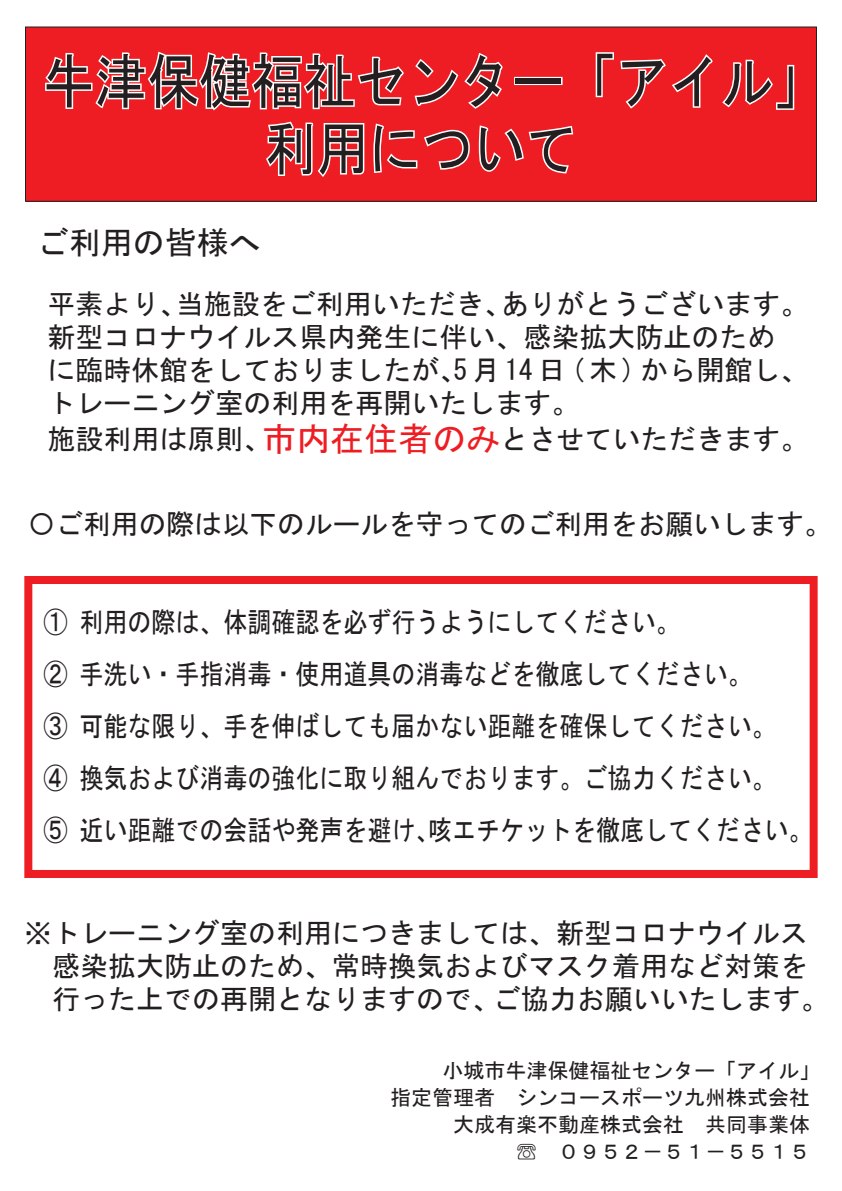
<style>
.page{position:relative;width:842px;height:1191px;background:#fff}
.page>*{position:absolute;margin:0;border:0;box-sizing:border-box;transform-origin:0 0}
.t1{font:60px/67px "MS Gothic";color:#231f20;text-align:center;scale:.87 1}
.t2{font:32px "MS Gothic";color:#231f20}
.t3{font:28px/33px "MS Gothic";color:#231f20}
.t4{font:28px/52px "MS Gothic";color:#231f20;scale:.86 1}
.t5{font:21px "MS Gothic";color:#231f20}
.s1{font-size:34px;color:#ee1d23}
</style>
<div class="page">
<div style="left:26px;top:27px;width:790px;height:174px;background:#ee1d23"></div>
<div style="left:25px;top:26px;width:792px;height:176px;border:1px solid #231f20"></div>
<svg style="left:45px;top:51px;width:359px;height:60px"></svg>
<svg style="left:414px;top:53px;width:89px;height:56px"></svg>
<div style="left:514px;top:77px;width:49px;height:8px;border:3px solid #fff"></div>
<svg style="left:595px;top:52px;width:116px;height:57px"></svg>
<svg style="left:722px;top:59px;width:73px;height:51px"></svg>
<svg style="left:266px;top:121px;width:99px;height:56px"></svg>
<svg style="left:373px;top:123px;width:97px;height:50px"></svg>
<svg style="left:478px;top:125px;width:96px;height:49px"></svg>
<div style="left:24px;top:576px;width:794px;height:302px;border:8px solid #ee1d23"></div>
<h1 class="t1" style="left:42px;top:48px;width:901px">牛津保健福祉センター「アイル」利用について</h1>
<p class="t2" style="left:37px;top:227px;width:225px">ご利用の皆様へ</p>
<p class="t3" style="left:47px;top:287px;width:762px">平素より、当施設をご利用いただき、ありがとうございます。新型コロナウイルス県内発生に伴い、感染拡大防止のために臨時休館をしておりましたが、5 月 14 日 ( 木 ) から開館し、トレーニング室の利用を再開いたします。</p>
<p class="t3" style="left:47px;top:422px;width:762px">施設利用は原則、<span class="s1">市内在住者のみ</span>とさせていただきます。</p>
<p class="t3" style="left:28px;top:507px;width:805px">〇ご利用の際は以下のルールを守ってのご利用をお願いします。</p>
<p class="t4" style="left:43px;top:595px;width:896px">① 利用の際は、体調確認を必ず行うようにしてください。<br>② 手洗い・手指消毒・使用道具の消毒などを徹底してください。<br>③ 可能な限り、手を伸ばしても届かない距離を確保してください。<br>④ 換気および消毒の強化に取り組んでおります。ご協力ください。<br>⑤ 近い距離での会話や発声を避け、咳エチケットを徹底してください。</p>
<p class="t3" style="left:24px;top:916px;width:806px">※トレーニング室の利用につきましては、新型コロナウイルス　感染拡大防止のため、常時換気およびマスク着用など対策を　行った上での再開となりますので、ご協力お願いいたします。</p>
<p class="t5" style="left:442px;top:1060px;width:379px">小城市牛津保健福祉センター「アイル」</p>
<p class="t5" style="left:390px;top:1087px;width:421px">指定管理者　シンコースポーツ九州株式会社</p>
<p class="t5" style="left:453px;top:1114px;width:358px">大成有楽不動産株式会社　共同事業体</p>
<p class="t5" style="left:516px;top:1141px;width:295px">☏　０９５２－５１－５５１５</p>
</div>
